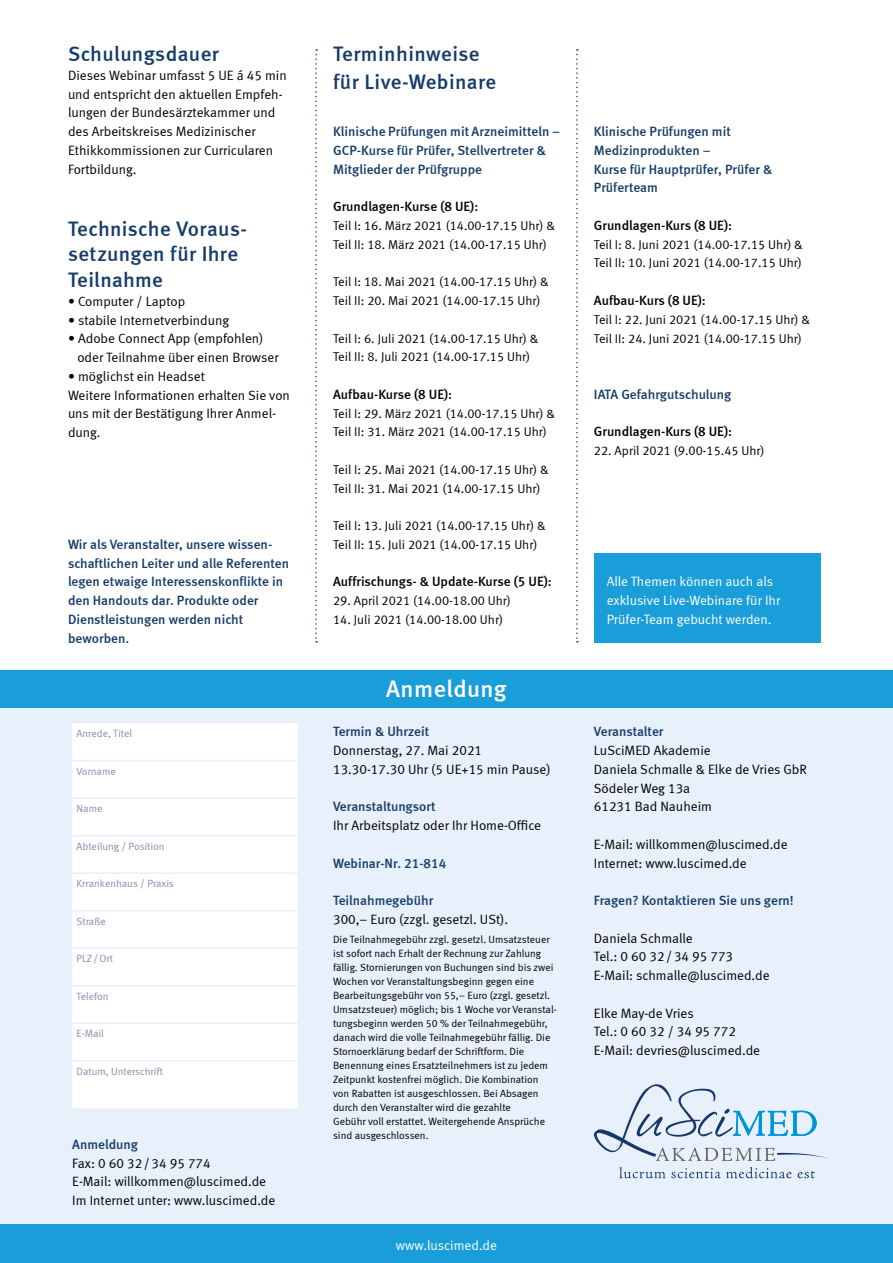
<style>
.page{position:relative;width:893px;height:1263px;background:#fff}
.page>*{position:absolute;margin:0;border:0;box-sizing:border-box;transform-origin:0 0}
.t1{font:24px "Meta Medium LF";letter-spacing:.02em;color:#fff}
.t2{font:21px/25.5px "Meta Medium LF";letter-spacing:.015em;color:#163c6a}
.t3{font:13.5px/18.8px "Meta Normal LF";color:#000}
.t4{font:13.5px/18.8px "Meta Medium LF";color:#163c6a}
.t5{font:13.5px "Meta Medium LF";color:#000}
.t6{font:13.5px/18.8px "Meta Normal LF";color:#fff}
.t7{font:12.75px/18.8px "Meta Normal LF";color:#000}
.t8{font:10.5px/14.1px "Meta Normal LF";color:#000}
.t9{font:10.5px "Meta Normal LF";color:#888dac}
</style>
<div class="page">
<div style="left:0;top:696px;width:893px;height:528px;background:#e7f0fb"></div>
<div style="left:0;top:1224px;width:893px;height:39px;background:#1a9eda"></div>
<div style="left:0;top:670px;width:893px;height:38px;background:#1a9eda"></div>
<svg style="left:315px;top:49px;width:2px;height:593px"></svg>
<svg style="left:576px;top:49px;width:2px;height:593px"></svg>
<div style="left:72px;top:723px;width:226px;height:385px;background:#fff"></div>
<hr style="left:72px;top:835px;width:226px;height:1px;background:#e7f0fb">
<hr style="left:72px;top:872px;width:226px;height:2px;background:#e7f0fb">
<hr style="left:72px;top:910px;width:226px;height:1px;background:#e7f0fb">
<hr style="left:72px;top:947px;width:226px;height:2px;background:#e7f0fb">
<hr style="left:72px;top:985px;width:226px;height:1px;background:#e7f0fb">
<hr style="left:72px;top:1022px;width:226px;height:2px;background:#e7f0fb">
<hr style="left:72px;top:1060px;width:226px;height:1px;background:#e7f0fb">
<hr style="left:72px;top:760px;width:226px;height:1px;background:#e7f0fb">
<hr style="left:72px;top:797px;width:226px;height:2px;background:#e7f0fb">
<svg style="left:619px;top:1167px;width:173px;height:11px"></svg>
<svg style="left:798px;top:1171px;width:17px;height:7px"></svg>
<svg style="left:594px;top:1084px;width:234px;height:77px"></svg>
<div style="left:594px;top:552px;width:227px;height:90px;background:#1a9eda"></div>
<h2 class="t2" style="left:68px;top:41px;width:152px">Schulungsdauer</h2>
<p class="t3" style="left:68px;top:66px;width:220px">Dieses Webinar umfasst 5 UE á 45 min und entspricht den aktuellen Empfeh&shy;lungen der Bundesärztekammer und des Arbeitskreises Medizinischer<br>Ethikkommissionen zur Curricularen<br>Fortbildung.</p>
<h2 class="t2" style="left:68px;top:216px;width:181px">Technische Voraus&shy;setzungen für Ihre<br>Teilnahme</h2>
<p class="t3" style="left:68px;top:291px;width:119px">• Computer / Laptop</p>
<p class="t3" style="left:68px;top:310px;width:163px">• stabile Internetverbindung</p>
<p class="t3" style="left:77px;top:329px;width:203px;text-indent:-9px">• Adobe Connect App (empfohlen) oder Teilnahme über einen Browser</p>
<p class="t3" style="left:68px;top:367px;width:223px">• möglichst ein Headset<br>Weitere Informationen erhalten Sie von uns mit der Bestätigung Ihrer Anmel&shy;dung.</p>
<p class="t4" style="left:68px;top:535px;width:223px">Wir als Veranstalter, unsere wissen&shy;schaftlichen Leiter und alle Referenten legen etwaige Interessenskonflikte in den Handouts dar. Produkte oder<br>Dienstleistungen werden nicht beworben.</p>
<p class="t9" style="left:77px;top:727px;width:57px">Anrede, Titel</p>
<p class="t9" style="left:77px;top:765px;width:41px">Vorname</p>
<p class="t9" style="left:77px;top:802px;width:27px">Name</p>
<p class="t9" style="left:77px;top:840px;width:90px">Abteilung / Position</p>
<p class="t9" style="left:77px;top:877px;width:99px">Krrankenhaus / Praxis</p>
<p class="t9" style="left:77px;top:915px;width:31px">Straße</p>
<p class="t9" style="left:77px;top:952px;width:38px">PLZ/Ort</p>
<p class="t9" style="left:77px;top:990px;width:34px">Telefon</p>
<p class="t9" style="left:77px;top:1027px;width:29px">E-Mail</p>
<p class="t9" style="left:77px;top:1065px;width:88px">Datum, Unterschrift</p>
<p class="t4" style="left:72px;top:1135px;width:67px">Anmeldung</p>
<p class="t3" style="left:72px;top:1153px;width:205px">Fax: 0 60 32/34 95 774<br>E-Mail: willkommen@luscimed.de<br>Im Internet unter: www.luscimed.de</p>
<h2 class="t2" style="left:333px;top:40px;width:165px;line-height:28px">Terminhinweise für Live-Webinare</h2>
<p class="t4" style="left:333px;top:122px;width:228px">Klinische Prüfungen mit Arzneimitteln –<br>GCP-Kurse für Prüfer, Stellvertreter &amp;<br>Mitglieder der Prüfgruppe</p>
<p class="t5" style="left:333px;top:199px;width:147px">Grundlagen-Kurse (8 UE):</p>
<p class="t7" style="left:333px;top:216px;width:223px">Teil I: 16. März 2021 (14.00-17.15 Uhr) &amp;<br>Teil II: 18. März 2021 (14.00-17.15 Uhr)</p>
<p class="t7" style="left:333px;top:272px;width:217px">Teil I: 18. Mai 2021 (14.00-17.15 Uhr) &amp;<br>Teil II: 20. Mai 2021 (14.00-17.15 Uhr)</p>
<p class="t7" style="left:333px;top:329px;width:207px">Teil I: 6. Juli 2021 (14.00-17.15 Uhr) &amp;<br>Teil II: 8. Juli 2021 (14.00-17.15 Uhr)</p>
<p class="t5" style="left:333px;top:386px;width:121px">Aufbau-Kurse (8 UE):</p>
<p class="t7" style="left:333px;top:404px;width:223px">Teil I: 29. März 2021 (14.00-17.15 Uhr) &amp;<br>Teil II: 31. März 2021 (14.00-17.15 Uhr)</p>
<p class="t7" style="left:333px;top:460px;width:217px">Teil I: 25. Mai 2021 (14.00-17.15 Uhr) &amp;<br>Teil II: 31. Mai 2021 (14.00-17.15 Uhr)</p>
<p class="t7" style="left:333px;top:516px;width:214px">Teil I: 13. Juli 2021 (14.00-17.15 Uhr) &amp;<br>Teil II: 15. Juli 2021 (14.00-17.15 Uhr)</p>
<p class="t5" style="left:333px;top:574px;width:220px">Auffrischungs- &amp; Update-Kurse (5 UE):</p>
<p class="t7" style="left:333px;top:591px;width:179px">29. April 2021 (14.00-18.00 Uhr)</p>
<p class="t7" style="left:333px;top:610px;width:171px">14. Juli 2021 (14.00-18.00 Uhr)</p>
<h1 class="t1" style="left:386px;top:675px;width:122px">Anmeldung</h1>
<p class="t4" style="left:333px;top:722px;width:98px">Termin &amp; Uhrzeit</p>
<p class="t3" style="left:333px;top:741px;width:219px">Donnerstag, 27. Mai 2021<br>13.30-17.30 Uhr (5 UE+15 min Pause)</p>
<p class="t4" style="left:333px;top:797px;width:104px">Veranstaltungsort</p>
<p class="t3" style="left:333px;top:816px;width:210px">Ihr Arbeitsplatz oder Ihr Home-Office</p>
<p class="t4" style="left:333px;top:853px;width:115px">Webinar-Nr. 21-814</p>
<p class="t4" style="left:333px;top:891px;width:102px">Teilnahmegebühr</p>
<p class="t3" style="left:333px;top:910px;width:177px">300,– Euro (zzgl. gesetzl. USt).</p>
<p class="t8" style="left:333px;top:932px;width:225px">Die Teilnahmegebühr zzgl. gesetzl. Umsatzsteuer ist sofort nach Erhalt der Rechnung zur Zahlung fällig. Stornierungen von Buchungen sind bis zwei Wochen vor Veranstaltungsbeginn gegen eine Bearbeitungsgebühr von 55,– Euro (zzgl. gesetzl.<br>Umsatzsteuer) möglich; bis 1 Woche vor Veranstal&shy;tungsbeginn werden 50 % der Teilnahmegebühr, danach wird die volle Teilnahmegebühr fällig. Die Stornoerklärung bedarf der Schriftform. Die Benennung eines Ersatzteilnehmers ist zu jedem Zeitpunkt kostenfrei möglich. Die Kombination von Rabatten ist ausgeschlossen. Bei Absagen durch den Veranstalter wird die gezahlte<br>Gebühr voll erstattet. Weitergehende Ansprüche sind ausgeschlossen.</p>
<p class="t4" style="left:594px;top:122px;width:180px">Klinische Prüfungen mit<br>Medizinprodukten –<br>Kurse für Hauptprüfer, Prüfer &amp;<br>Prüferteam</p>
<p class="t5" style="left:594px;top:217px;width:140px">Grundlagen-Kurs (8 UE):</p>
<p class="t7" style="left:594px;top:235px;width:210px">Teil I: 8. Juni 2021 (14.00-17.15 Uhr) &amp;<br>Teil II: 10. Juni 2021 (14.00-17.15 Uhr)</p>
<p class="t5" style="left:594px;top:292px;width:113px">Aufbau-Kurs (8 UE):</p>
<p class="t7" style="left:594px;top:310px;width:218px">Teil I: 22. Juni 2021 (14.00-17.15 Uhr) &amp;<br>Teil II: 24. Juni 2021 (14.00-17.15 Uhr)</p>
<p class="t4" style="left:594px;top:385px;width:139px">IATA Gefahrgutschulung</p>
<p class="t5" style="left:594px;top:424px;width:140px">Grundlagen-Kurs (8 UE):</p>
<p class="t7" style="left:594px;top:441px;width:172px">22. April 2021 (9.00-15.45 Uhr)</p>
<p class="t6" style="left:607px;top:572px;width:175px">Alle Themen können auch als exklusive Live-Webinare für Ihr<br>Prüfer-Team gebucht werden.</p>
<p class="t4" style="left:594px;top:722px;width:71px">Veranstalter</p>
<p class="t3" style="left:594px;top:741px;width:215px">LuSciMED Akademie<br>Daniela Schmalle &amp; Elke de Vries GbR<br>Södeler Weg 13a<br>61231 Bad Nauheim</p>
<p class="t3" style="left:594px;top:835px;width:195px">E-Mail: willkommen@luscimed.de<br>Internet: www.luscimed.de</p>
<p class="t4" style="left:594px;top:891px;width:201px">Fragen? Kontaktieren Sie uns gern!</p>
<p class="t3" style="left:594px;top:928px;width:177px">Daniela Schmalle<br>Tel.: 0 60 32/34 95 773<br>E-Mail: schmalle@luscimed.de</p>
<p class="t3" style="left:594px;top:1003px;width:168px">Elke May-de Vries<br>Tel.: 0 60 32 / 34 95 772<br>E-Mail: devries@luscimed.de</p>
<p class="t6" style="left:396px;top:1235px;width:103px">www.luscimed.de</p>
</div>
